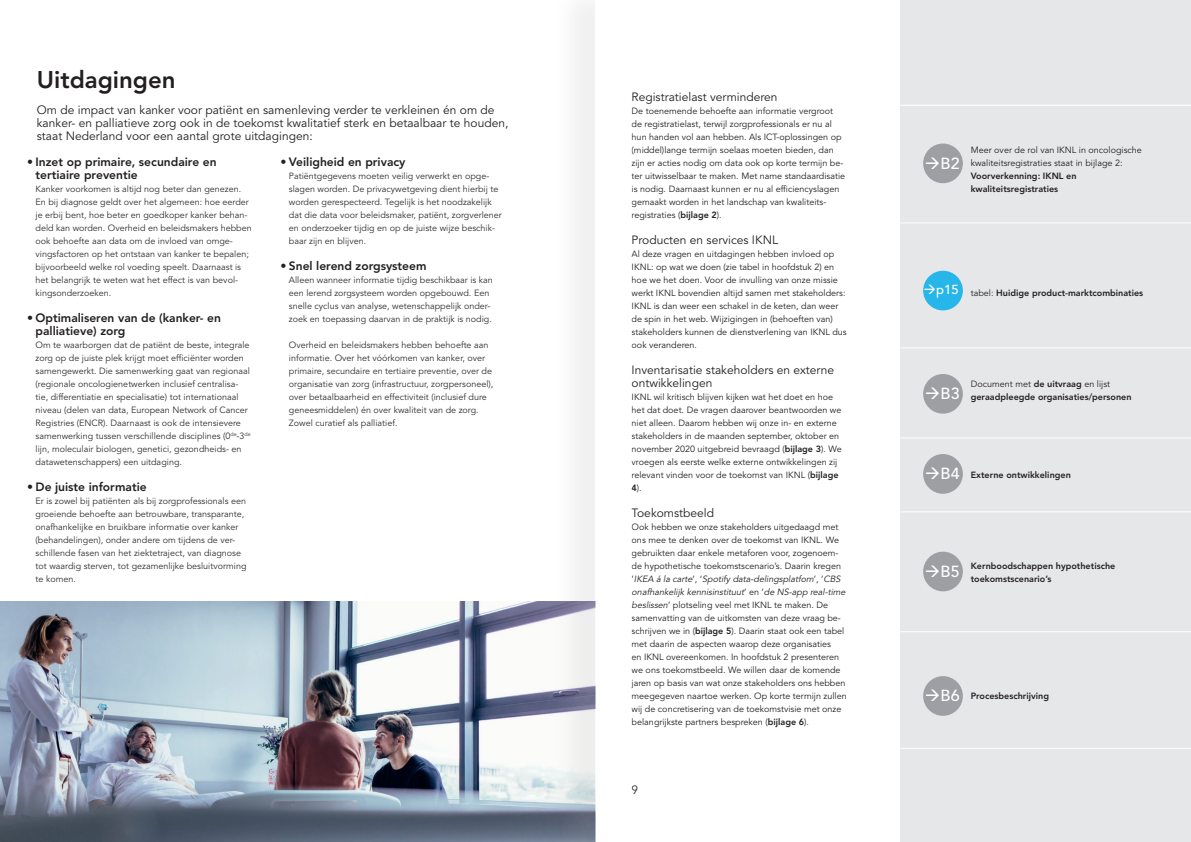
<style>
.page{position:relative;width:1191px;height:842px;background:#fff}
.page>*{position:absolute;margin:0;border:0;box-sizing:border-box;transform-origin:0 0}
.t1{font:800 24px "Avenir LT Std";color:#231f20}
.t2{font:500 16px "Avenir LT Std";color:#fff}
.t3{font:500 13px "Avenir LT Std";color:#fff}
.t4{font:12px/13px "Avenir LT Std";color:#231f20}
.t5{font:800 12px/13px "Avenir LT Std";color:#231f20}
.t6{font:12px "Avenir LT Std";color:#312f30}
.t7{font:9px/13px "Avenir LT Std";color:#312f30}
.t8{font:9px/13px "Avenir LT Std";color:#231f20}
.t9{font:800 9px/13px "Avenir LT Std";color:#231f20}
.s1{font-weight:800}
.s2{font-style:italic}
.s3{font-weight:400}
</style>
<div class="page">
<div style="left:900px;top:0;width:291px;height:842px;background:#e6e7e9"></div>
<div style="left:923px;top:144px;width:40px;height:39px;background:#9d9fa2;border-radius:50%"></div>
<div style="left:923px;top:271px;width:40px;height:39px;background:#26b6ea;border-radius:50%"></div>
<div style="left:923px;top:374px;width:40px;height:40px;background:#9d9fa2;border-radius:50%"></div>
<div style="left:923px;top:454px;width:40px;height:40px;background:#9d9fa2;border-radius:50%"></div>
<div style="left:923px;top:552px;width:40px;height:39px;background:#9d9fa2;border-radius:50%"></div>
<div style="left:923px;top:676px;width:40px;height:40px;background:#9d9fa2;border-radius:50%"></div>
<img style="left:0;top:602px;width:552px;height:240px">
<hr style="left:900px;top:223px;width:291px;height:1px;background:#fff">
<hr style="left:900px;top:348px;width:291px;height:1px;background:#fff">
<hr style="left:900px;top:438px;width:291px;height:1px;background:#fff">
<hr style="left:900px;top:512px;width:291px;height:1px;background:#fff">
<hr style="left:900px;top:631px;width:291px;height:1px;background:#fff">
<hr style="left:900px;top:748px;width:291px;height:1px;background:#fff">
<hr style="left:900px;top:105px;width:291px;height:1px;background:#fff">
<div style="left:552px;top:0;width:74px;height:842px;background:#9d9fa2;opacity:.3"></div>
<div style="left:595px;top:0;width:36px;height:842px;background:#fff"></div>
<h1 class="t1" style="left:37px;top:65px;width:140px">Uitdagingen</h1>
<h3 class="t4" style="left:37px;top:104px;width:473px">Om de impact van kanker voor patiënt en samenleving verder te verkleinen én om de kanker- en palliatieve zorg ook in de toekomst kwalitatief sterk en betaalbaar te houden, staat Nederland voor een aantal grote uitdagingen:</h3>
<h3 class="t5" style="left:36px;top:155px;width:182px;text-indent:-9px">• Inzet op primaire, secundaire en tertiaire preventie</h3>
<p class="t7" style="left:36px;top:183px;width:218px">Kanker voorkomen is altijd nog beter dan genezen.<br>En bij diagnose geldt over het algemeen: hoe eerder je erbij bent, hoe beter en goedkoper kanker behan&shy;deld kan worden. Overheid en beleidsmakers hebben ook behoefte aan data om de invloed van omge&shy;vingsfactoren op het ontstaan van kanker te bepalen; bijvoorbeeld welke rol voeding speelt. Daarnaast is het belangrijk te weten wat het effect is van bevol&shy;kingsonderzoeken.</p>
<h3 class="t5" style="left:36px;top:311px;width:187px;text-indent:-9px">• Optimaliseren van de (kanker- en palliatieve) zorg</h3>
<p class="t7" style="left:36px;top:339px;width:217px">Om te waarborgen dat de patiënt de beste, integrale zorg op de juiste plek krijgt moet efficiënter worden samengewerkt. Die samenwerking gaat van regionaal (regionale oncologienetwerken inclusief centralisa&shy;tie, differentiatie en specialisatie) tot internationaal niveau (delen van data, European Network of Cancer Registries (ENCR). Daarnaast is ook de intensievere samenwerking tussen verschillende disciplines (0<sup>de</sup>-3<sup>de </sup>lijn, moleculair biologen, genetici, gezondheids- en datawetenschappers) een uitdaging.</p>
<h3 class="t5" style="left:27px;top:480px;width:121px">• De juiste informatie</h3>
<p class="t7" style="left:36px;top:495px;width:212px">Er is zowel bij patiënten als bij zorgprofessionals een groeiende behoefte aan betrouwbare, transparante, onafhankelijke en bruikbare informatie over kanker (behandelingen), onder andere om tijdens de ver&shy;schillende fasen van het ziektetraject, van diagnose tot waardig sterven, tot gezamenlijke besluitvorming te komen.</p>
<h3 class="t5" style="left:280px;top:155px;width:127px">• Veiligheid en privacy</h3>
<p class="t7" style="left:289px;top:170px;width:214px">Patiëntgegevens moeten veilig verwerkt en opge&shy;slagen worden. De privacywetgeving dient hierbij te worden gerespecteerd. Tegelijk is het noodzakelijk dat die data voor beleidsmaker, patiënt, zorgverlener en onderzoeker tijdig en op de juiste wijze beschik&shy;baar zijn en blijven.</p>
<h3 class="t5" style="left:280px;top:259px;width:148px">• Snel lerend zorgsysteem</h3>
<p class="t7" style="left:289px;top:274px;width:205px">Alleen wanneer informatie tijdig beschikbaar is kan een lerend zorgsysteem worden opgebouwd. Een snelle cyclus van analyse, wetenschappelijk onder&shy;zoek en toepassing daarvan in de praktijk is nodig.</p>
<p class="t7" style="left:289px;top:339px;width:206px">Overheid en beleidsmakers hebben behoefte aan informatie. Over het vóórkomen van kanker, over primaire, secundaire en tertiaire preventie, over de organisatie van zorg (infrastructuur, zorgpersoneel), over betaalbaarheid en effectiviteit (inclusief dure geneesmiddelen) én over kwaliteit van de zorg.<br>Zowel curatief als palliatief.</p>
<h3 class="t4" style="left:631px;top:91px;width:147px">Registratielast verminderen</h3>
<p class="t8" style="left:631px;top:105px;width:215px">De toenemende behoefte aan informatie vergroot de registratielast, terwijl zorgprofessionals er nu al hun handen vol aan hebben. Als ICT-oplossingen op (middel)lange termijn soelaas moeten bieden, dan zijn er acties nodig om data ook op korte termijn be&shy;ter uitwisselbaar te maken. Met name standaardisatie is nodig. Daarnaast kunnen er nu al efficiencyslagen gemaakt worden in het landschap van kwaliteits&shy;registraties (<span class="s1">bijlage 2</span>).</p>
<h3 class="t4" style="left:631px;top:234px;width:148px">Producten en services IKNL</h3>
<p class="t8" style="left:631px;top:248px;width:217px">Al deze vragen en uitdagingen hebben invloed op IKNL: op wat we doen (zie tabel in hoofdstuk 2) en hoe we het doen. Voor de invulling van onze missie werkt IKNL bovendien altijd samen met stakeholders:<br>IKNL is dan weer een schakel in de keten, dan weer de spin in het web. Wijzigingen in (behoeften van) stakeholders kunnen de dienstverlening van IKNL dus ook veranderen.</p>
<h3 class="t4" style="left:631px;top:364px;width:204px">Inventarisatie stakeholders en externe ontwikkelingen</h3>
<p class="t8" style="left:631px;top:391px;width:212px">IKNL wil kritisch blijven kijken wat het doet en hoe het dat doet. De vragen daarover beantwoorden we niet alleen. Daarom hebben wij onze in- en externe stakeholders in de maanden september, oktober en november 2020 uitgebreid bevraagd (<span class="s1">bijlage 3</span>). We vroegen als eerste welke externe ontwikkelingen zij relevant vinden voor de toekomst van IKNL (<span class="s1">bijlage 4</span>).</p>
<h3 class="t4" style="left:631px;top:507px;width:84px">Toekomstbeeld</h3>
<p class="t8" style="left:631px;top:521px;width:217px">Ook hebben we onze stakeholders uitgedaagd met ons mee te denken over de toekomst van IKNL. We gebruikten daar enkele metaforen voor, zogenoem&shy;de hypothetische toekomstscenario’s. Daarin kregen<br>‘ <span class="s2">IKEA á la carte</span>’ , ‘ <span class="s2">Spotify data-delingsplatfom</span>’ , ‘ <span class="s2">CBS onafhankelijk kennisinstituut</span>’ e n ‘ <span class="s2">de NS-app real-time beslissen</span>’ plotseling veel met IKNL te maken. De samenvatting van de uitkomsten van deze vraag be&shy;schrijven we in (<span class="s1">bijlage 5</span>). Daarin staat ook een tabel met daarin de aspecten waarop deze organisaties<br>en IKNL overeenkomen. In hoofdstuk 2 presenteren we ons toekomstbeeld. We willen daar de komende jaren op basis van wat onze stakeholders ons hebben meegegeven naartoe werken. Op korte termijn zullen wij de concretisering van de toekomstvisie met onze belangrijkste partners bespreken (<span class="s1">bijlage 6</span>).</p>
<h3 class="t6" style="left:631px;top:783px;width:8px">9</h3>
<h2 class="t2" style="left:925px;top:154px;width:36px">→B2</h2>
<p class="t8" style="left:970px;top:144px;width:173px">Meer over de rol van IKNL in oncologische kwaliteitsregistraties staat in bijlage 2:</p>
<p class="t9" style="left:970px;top:169px;width:107px">Voorverkenning: IKNL en kwaliteitsregistraties</p>
<h3 class="t3" style="left:923px;top:282px;width:37px">→p15</h3>
<p class="t9" style="left:970px;top:286px;width:174px"><span class="s3">tabel:</span> Huidige product-marktcombinaties</p>
<h2 class="t2" style="left:925px;top:384px;width:36px">→B3</h2>
<p class="t9" style="left:970px;top:377px;width:162px"><span class="s3">Document met</span> de uitvraag <span class="s3">en lijst </span>geraadpleegde organisaties/personen</p>
<h2 class="t2" style="left:925px;top:464px;width:36px">→B4</h2>
<p class="t9" style="left:970px;top:468px;width:101px">Externe ontwikkelingen</p>
<h2 class="t2" style="left:925px;top:562px;width:36px">→B5</h2>
<p class="t9" style="left:970px;top:559px;width:146px">Kernboodschappen hypothetische toekomstscenario’s</p>
<h2 class="t2" style="left:925px;top:686px;width:36px">→B6</h2>
<p class="t9" style="left:970px;top:689px;width:80px">Procesbeschrijving</p>
</div>
